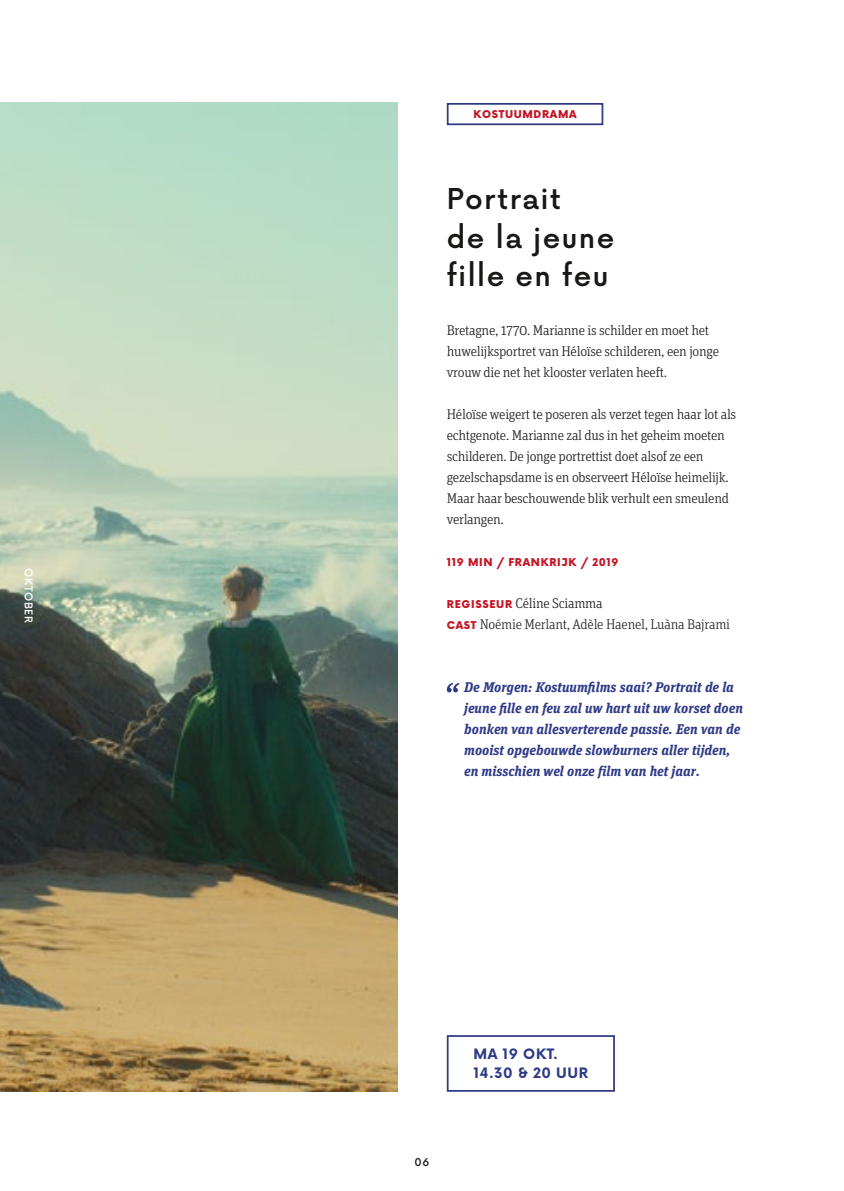
<style>
.page{position:relative;width:844px;height:1191px;background:#fff}
.page>*{position:absolute;margin:0;border:0;box-sizing:border-box;transform-origin:0 0}
.t1{font:500 28px/38.5px "Now Alt";letter-spacing:.05em;color:#181716}
.t2{font:300 14px/21px "Unit Slab Pro";letter-spacing:-.02em;color:#181716}
.t3{font:italic 700 14px/21px "Unit Slab Pro";color:#2f3a87}
.t4{font:300 14px/21px "Unit Slab Pro";letter-spacing:-.02em;color:#222}
.t5{font:700 14px/19.2px "Now Alt";letter-spacing:.04em;color:#2f3a87}
.t6{font:900 10.5px "Now Alt";letter-spacing:.06em;color:#c51423}
.t7{font:500 10.5px "Now Alt";color:#fff}
.t8{font:500 10.5px "Now Alt";color:#181716}
.s1{font-family:"Now Alt";font-weight:900;font-size:10.5px;color:#c51423}
.s2{color:#181716}
</style>
<div class="page">
<div style="left:446px;top:103px;width:157px;height:22px;border:2px solid #2f3a87"></div>
<svg style="left:446px;top:683px;width:13px;height:9px"></svg>
<div style="left:446px;top:1035px;width:168px;height:56px;border:2px solid #2f3a87"></div>
<img style="left:0;top:103px;width:397px;height:988px">
<p class="t7" style="left:37px;top:568px;width:56px;rotate:90deg">Oktober</p>
<p class="t6" style="left:473px;top:107px;width:105px">KOSTUUMDRAMA</p>
<h1 class="t1" style="left:446px;top:178px;width:169px">Portrait<br>de la jeune fille en feu</h1>
<p class="t2" style="left:446px;top:319px;width:274px">Bretagne, 1770. Marianne is schilder en moet het huwelijksportret van Héloïse schilderen, een jonge vrouw die net het klooster verlaten heeft.</p>
<p class="t2" style="left:446px;top:403px;width:291px">Héloïse weigert te poseren als verzet tegen haar lot als echtgenote. Marianne zal dus in het geheim moeten schilderen. De jonge portrettist doet alsof ze een gezelschapsdame is en observeert Héloïse heimelijk.<br>Maar haar beschouwende blik verhult een smeulend verlangen.</p>
<p class="t6" style="left:446px;top:555px;width:173px">119 MIN / FRANKRIJK / 2019</p>
<p class="t4" style="left:447px;top:592px;width:285px"><span class="s1">REGISSEUR</span> <span class="s2">Céline Sciamma<br></span><span class="s1">CAST</span> <span class="s2">No</span>émie Merlant, Adèle Haenel, Luàna Bajrami</p>
<p class="t3" style="left:464px;top:676px;width:280px">De Morgen: Kostuumfilms saai? Portrait de la jeune fille en feu zal uw hart uit uw korset doen bonken van allesverterende passie. Een van de mooist opgebouwde slowburners aller tijden, en misschien wel onze film van het jaar.</p>
<p class="t8" style="left:414px;top:1154px;width:16px">06</p>
<p class="t5" style="left:473px;top:1043px;width:116px">MA 19 OKT.<br>14.30 &amp; 20 UUR</p>
</div>
